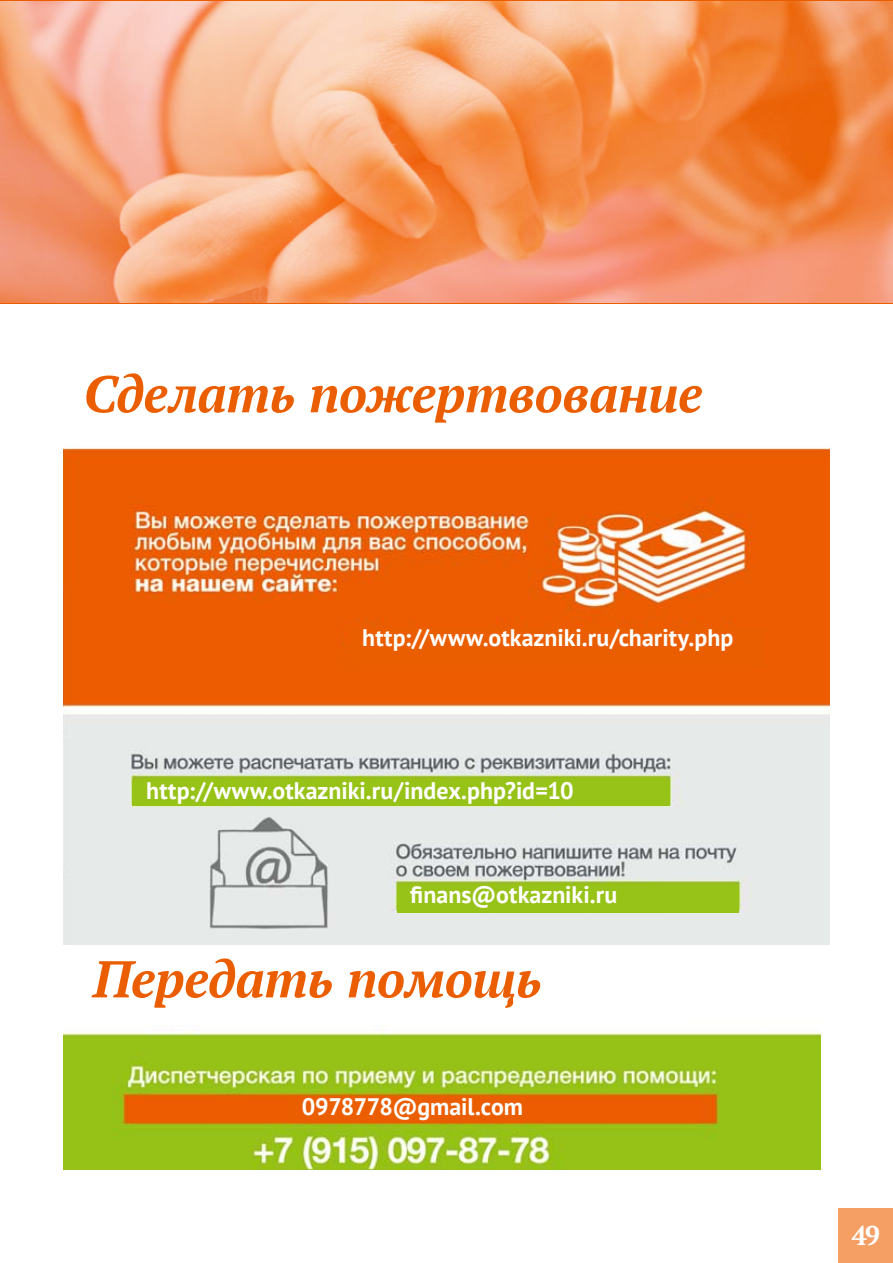
<style>
.page{position:relative;width:893px;height:1263px;background:#fff}
.page>*{position:absolute;margin:0;border:0;box-sizing:border-box;transform-origin:0 0}
.t1{font:italic 700 51.6px "PT Serif";letter-spacing:-.01em;color:#eb5e00}
.t2{font:700 27px "PT Serif";color:#fff}
.t3{font:700 23.85px "PT Sans";letter-spacing:.005em;color:#fff}
</style>
<div class="page">
<img style="left:63px;top:448px;width:766px;height:496px">
<img style="left:63px;top:1025px;width:758px;height:144px">
<img style="left:0;top:1px;width:893px;height:302px">
<div style="left:349px;top:627px;width:416px;height:40px;background:#eb5e00"></div>
<div style="left:133px;top:780px;width:537px;height:26px;background:#97c218"></div>
<div style="left:397px;top:885px;width:342px;height:27px;background:#97c218"></div>
<div style="left:288px;top:1096px;width:238px;height:27px;background:#eb5e00"></div>
<div style="left:839px;top:1209px;width:54px;height:54px;background:#f59f64"></div>
<h1 class="t1" style="left:83px;top:360px;width:621px">Сделать пожертвование</h1>
<p class="t3" style="left:362px;top:621px;width:373px">http://www.otkazniki.ru/charity.php</p>
<p class="t3" style="left:146px;top:775px;width:429px">http://www.otkazniki.ru/index.php?id=10</p>
<p class="t3" style="left:410px;top:879px;width:208px">finans@otkazniki.ru</p>
<h1 class="t1" style="left:93px;top:945px;width:450px">Передать помощь</h1>
<p class="t3" style="left:302px;top:1091px;width:223px">0978778@gmail.com</p>
<p class="t2" style="left:852px;top:1217px;width:30px">49</p>
</div>
